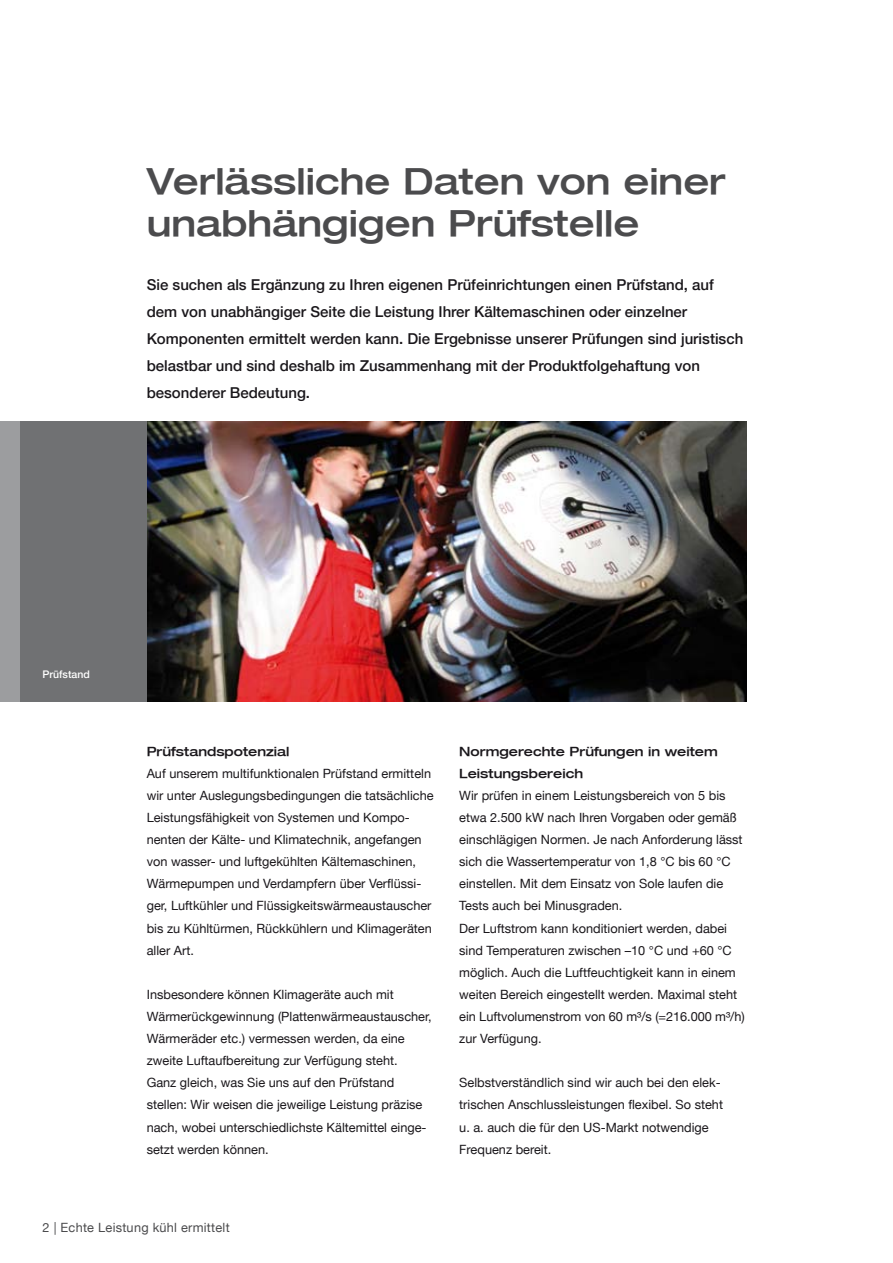
<style>
.page{position:relative;width:893px;height:1263px;background:#fff}
.page>*{position:absolute;margin:0;border:0;box-sizing:border-box;transform-origin:0 0}
.t1{font:500 expanded 36px/42px "Helvetica Neue LT";color:#4b4b4d}
.t2{font:500 15px/27px "Helvetica Neue LT";color:#1a171b}
.t3{font:12.75px/22px "Helvetica Neue LT";color:#1a171b}
.t4{font:500 expanded 12.75px/22px "Helvetica Neue LT";color:#1a171b}
.t5{font:12.75px "Helvetica Neue LT";letter-spacing:.02em;color:#4b4b4d}
.t6{font:500 10.5px "Helvetica Neue LT";color:#fff}
</style>
<div class="page">
<img style="left:147px;top:421px;width:599px;height:281px">
<div style="left:0;top:421px;width:21px;height:281px;background:#9c9d9f"></div>
<div style="left:20px;top:421px;width:127px;height:281px;background:#707173"></div>
<h1 class="t1" style="left:147px;top:159px;width:581px">Verlässliche Daten von einer unabhängigen Prüfstelle</h1>
<p class="t2" style="left:147px;top:271px;width:598px">Sie suchen als Ergänzung zu Ihren eigenen Prüfeinrichtungen einen Prüfstand, auf dem von unabhängiger Seite die Leistung Ihrer Kältemaschinen oder einzelner Komponenten ermittelt werden kann. Die Ergebnisse unserer Prüfungen sind juristisch belastbar und sind deshalb im Zusammenhang mit der Produktfolgehaftung von besonderer Bedeutung.</p>
<p class="t6" style="left:43px;top:668px;width:49px">Prüfstand</p>
<p class="t4" style="left:147px;top:740px;width:144px">Prüfstandspotenzial</p>
<p class="t3" style="left:147px;top:762px;width:289px">Auf unserem multifunktionalen Prüfstand ermitteln wir unter Auslegungsbedingungen die tatsächliche Leistungsfähigkeit von Systemen und Kompo&shy;nenten der Kälte- und Klimatechnik, angefangen von wasser- und luftgekühlten Kältemaschinen, Wärmepumpen und Verdampfern über Verflüssi&shy;ger, Luftkühler und Flüssigkeitswärmeaustauscher bis zu Kühltürmen, Rückkühlern und Klimageräten aller Art.</p>
<p class="t3" style="left:147px;top:983px;width:287px">Insbesondere können Klimageräte auch mit Wärmerückgewinnung (Plattenwärmeaustauscher, Wärmeräder etc.) vermessen werden, da eine zweite Luftaufbereitung zur Verfügung steht.<br>Ganz gleich, was Sie uns auf den Prüfstand stellen: Wir weisen die jeweilige Leistung präzise nach, wobei unterschiedlichste Kältemittel einge&shy;setzt werden können.</p>
<p class="t4" style="left:459px;top:740px;width:260px">Normgerechte Prüfungen in weitem<br>Leistungsbereich</p>
<p class="t3" style="left:459px;top:784px;width:287px">Wir prüfen in einem Leistungsbereich von 5 bis etwa 2.500 kW nach Ihren Vorgaben oder gemäß einschlägigen Normen. Je nach Anforderung lässt sich die Wassertemperatur von 1,8 °C bis 60 °C einstellen. Mit dem Einsatz von Sole laufen die Tests auch bei Minusgraden.<br>Der Luftstrom kann konditioniert werden, dabei sind Temperaturen zwischen –10 °C und +60 °C möglich. Auch die Luftfeuchtigkeit kann in einem weiten Bereich eingestellt werden. Maximal steht ein Luftvolumenstrom von 60 m³/s (=216.000 m³/h) zur Verfügung.</p>
<p class="t3" style="left:459px;top:1071px;width:265px">Selbstverständlich sind wir auch bei den elek&shy;trischen Anschlussleistungen flexibel. So steht u. a. auch die für den US-Markt notwendige Frequenz bereit.</p>
<p class="t5" style="left:43px;top:1220px;width:189px">2 | Echte Leistung kühl ermittelt</p>
</div>
